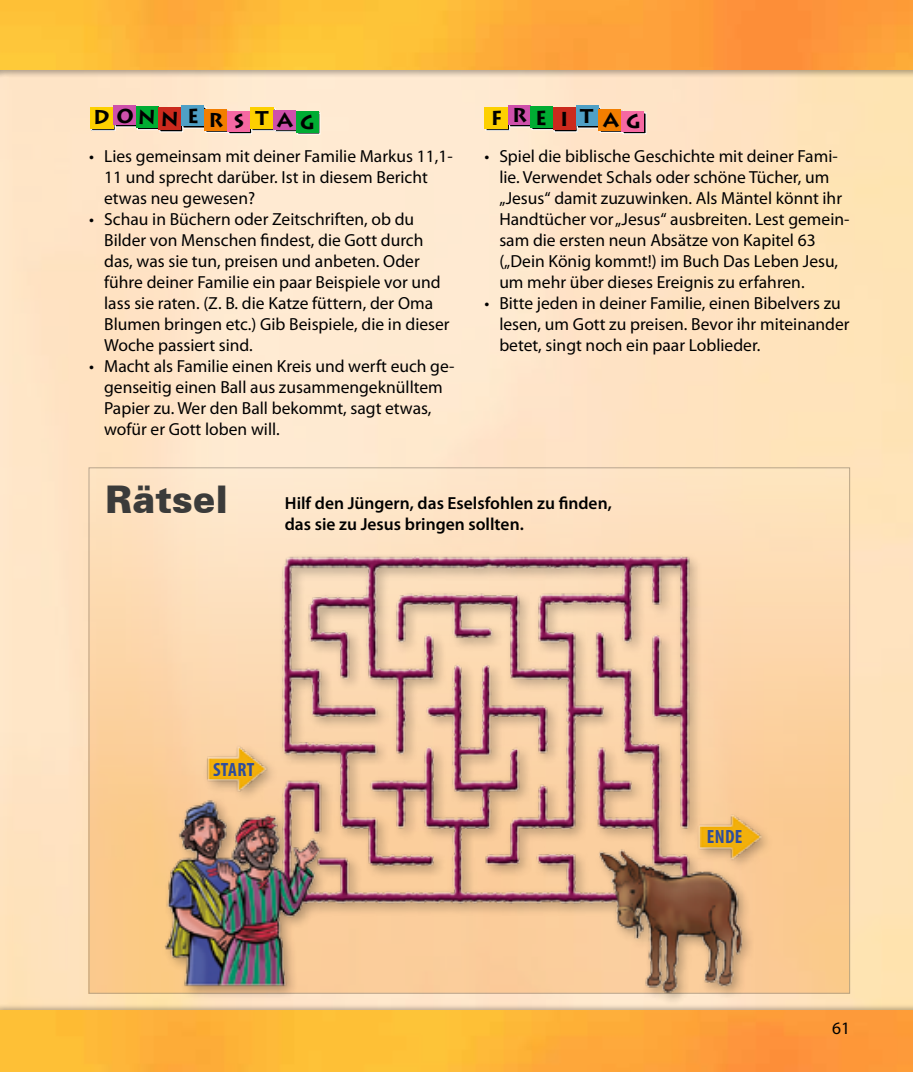
<style>
.page{position:relative;width:913px;height:1072px;background:#fff}
.page>*{position:absolute;margin:0;border:0;box-sizing:border-box;transform-origin:0 0}
.t1{font:900 38.15px "Zurich BT";color:#3b3b3a}
.t2{font:700 19.95px "Lithos Pro";letter-spacing:.345em;color:#000}
.t3{font:700 19.95px "Lithos Pro";letter-spacing:.405em;color:#000}
.t4{font:700 condensed 19.25px "Myriad Pro";color:#2e4d9d}
.t5{font:17.5px/21px "Myriad Pro";color:#000}
.t6{font:600 17.5px/21px "Myriad Pro";color:#000}
</style>
<div class="page">
<img style="left:0;top:77px;width:913px;height:925px">
<div style="left:0;top:1002px;width:913px;height:69px;background:#000;opacity:.3"></div>
<img style="left:0;top:1010px;width:913px;height:61px">
<div style="left:90px;top:107px;width:23px;height:22px;background:#fdd000"></div>
<svg style="left:115px;top:125px;width:21px;height:2px"></svg>
<div style="left:113px;top:106px;width:23px;height:19px;background:#ce50ab"></div>
<svg style="left:137px;top:128px;width:21px;height:2px"></svg>
<div style="left:136px;top:107px;width:22px;height:21px;background:#00ac33"></div>
<svg style="left:160px;top:126px;width:23px;height:6px"></svg>
<div style="left:158px;top:108px;width:23px;height:22px;background:#cb2a1d"></div>
<div style="left:181px;top:106px;width:23px;height:20px;background:#4fa0c6"></div>
<div style="left:204px;top:109px;width:23px;height:21px;background:#f27e00"></div>
<svg style="left:229px;top:129px;width:23px;height:5px"></svg>
<div style="left:227px;top:111px;width:23px;height:21px;background:#f568a2"></div>
<div style="left:250px;top:107px;width:24px;height:22px;background:#fdd000"></div>
<div style="left:274px;top:110px;width:22px;height:20px;background:#ce50ab"></div>
<div style="left:296px;top:111px;width:22px;height:21px;background:#00ac33"></div>
<div style="left:484px;top:107px;width:24px;height:22px;background:#fdd000"></div>
<svg style="left:509px;top:125px;width:21px;height:2px"></svg>
<div style="left:508px;top:106px;width:22px;height:19px;background:#ce50ab"></div>
<svg style="left:532px;top:128px;width:20px;height:2px"></svg>
<div style="left:530px;top:107px;width:23px;height:21px;background:#00ac33"></div>
<svg style="left:554px;top:126px;width:23px;height:6px"></svg>
<div style="left:552px;top:108px;width:23px;height:22px;background:#cb2a1d"></div>
<svg style="left:577px;top:107px;width:23px;height:21px"></svg>
<div style="left:575px;top:106px;width:23px;height:20px;background:#4fa0c6"></div>
<div style="left:598px;top:109px;width:23px;height:21px;background:#f27e00"></div>
<svg style="left:623px;top:113px;width:23px;height:21px"></svg>
<div style="left:621px;top:111px;width:23px;height:21px;background:#f568a2"></div>
<div style="left:0;top:0;width:913px;height:77px;background:#000;opacity:.3"></div>
<img style="left:0;top:0;width:913px;height:70px">
<svg style="left:91px;top:469px;width:757px;height:522px;background:#fcd8ac"></svg>
<div style="left:159px;top:550px;width:614px;height:455px;background:#000;opacity:.3"></div>
<img style="left:161px;top:531px;width:606px;height:466px">
<p class="t2" style="left:93px;top:107px;width:223px">DONNER S TAG</p>
<p class="t3" style="left:491px;top:106px;width:152px">FRE ITAG</p>
<p class="t5" style="left:104px;top:145px;width:350px;text-indent:-15px">• Lies gemeinsam mit deiner Familie Markus 11,1-<br>11 und sprecht darüber. Ist in diesem Bericht etwas neu gewesen?</p>
<p class="t5" style="left:104px;top:208px;width:347px;text-indent:-15px">• Schau in Büchern oder Zeitschriften, ob du Bilder von Menschen findest, die Gott durch das, was sie tun, preisen und anbeten. Oder führe deiner Familie ein paar Beispiele vor und lass sie raten. (Z. B. die Katze füttern, der Oma Blumen bringen etc.) Gib Beispiele, die in dieser Woche passiert sind.</p>
<p class="t5" style="left:104px;top:355px;width:352px;text-indent:-15px">• Macht als Familie einen Kreis und werft euch ge&shy;genseitig einen Ball aus zusammengeknülltem Papier zu. Wer den Ball bekommt, sagt etwas, wofür er Gott loben will.</p>
<p class="t5" style="left:499px;top:145px;width:352px;text-indent:-15px">• Spiel die biblische Geschichte mit deiner Fami&shy;lie. Verwendet Schals oder schöne Tücher, um „Jesus“ damit zuzuwinken. Als Mäntel könnt ihr Handtücher vor„Jesus“ ausbreiten. Lest gemein&shy;sam die ersten neun Absätze von Kapitel 63 („Dein König kommt!) im Buch Das Leben Jesu, um mehr über dieses Ereignis zu erfahren.</p>
<p class="t5" style="left:499px;top:292px;width:352px;text-indent:-15px">• Bitte jeden in deiner Familie, einen Bibelvers zu lesen, um Gott zu preisen. Bevor ihr miteinander betet, singt noch ein paar Loblieder.</p>
<h1 class="t1" style="left:105px;top:476px;width:124px">Rätsel</h1>
<p class="t6" style="left:285px;top:492px;width:328px">Hilf den Jüngern, das Eselsfohlen zu finden, das sie zu Jesus bringen sollten.</p>
<p class="t4" style="left:213px;top:757px;width:43px">START</p>
<p class="t4" style="left:707px;top:824px;width:35px">ENDE</p>
<p class="t5" style="left:832px;top:1017px;width:19px">61</p>
</div>
